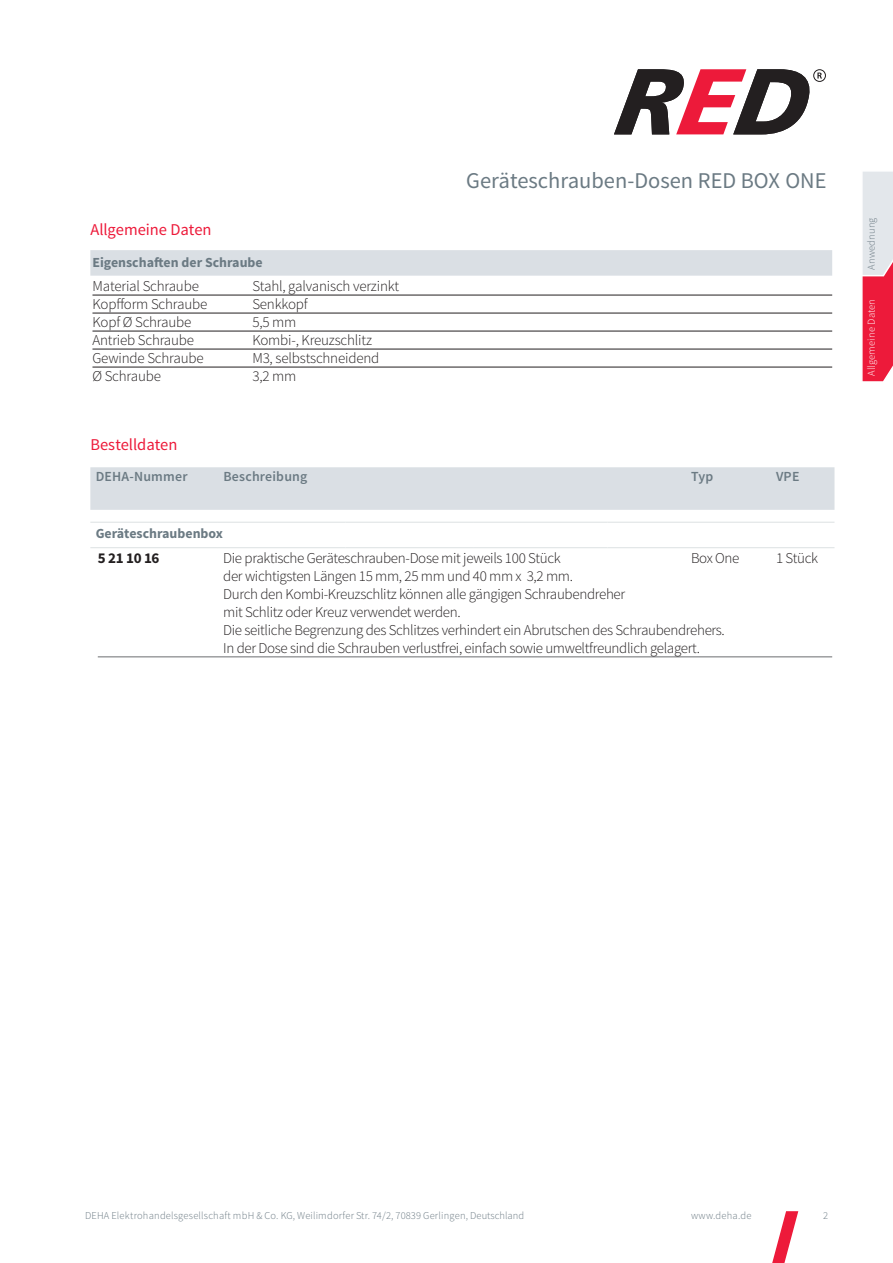
<style>
.page{position:relative;width:893px;height:1263px;background:#fff}
.page>*{position:absolute;margin:0;border:0;box-sizing:border-box;transform-origin:0 0}
.t1{font:22.5px "Source Sans Pro";color:#6b7a83}
.t2{font:16.5px "Source Sans Pro";letter-spacing:-.005em;color:#ed1a3a}
.t3{font:300 15px/18px "Source Sans Pro";letter-spacing:-.025em;color:#231f20}
.t4{font:700 15px "Source Sans Pro";letter-spacing:.07em;color:#231f20}
.t5{font:700 13.8px "Source Sans Pro";color:#6b7a83}
.t6{font:600 13.8px "Source Sans Pro";letter-spacing:.015em;color:#6b7a83}
.t7{font:300 10.5px "Source Sans Pro";letter-spacing:.015em;color:#6b7a83}
.t8{font:300 10.5px "Source Sans Pro";letter-spacing:.015em;color:#fff}
</style>
<div class="page">
<hr style="left:92px;top:295px;width:740px;height:1px;background:#231f20">
<hr style="left:92px;top:313px;width:740px;height:1px;background:#231f20">
<hr style="left:92px;top:331px;width:740px;height:1px;background:#231f20">
<hr style="left:92px;top:349px;width:740px;height:1px;background:#231f20">
<hr style="left:92px;top:367px;width:740px;height:1px;background:#231f20">
<svg style="left:772px;top:1211px;width:26px;height:52px"></svg>
<div style="left:813px;top:69px;width:13px;height:13px;border:1px solid #231f20;border-radius:50%"></div>
<svg style="left:614px;top:69px;width:208px;height:65px"></svg>
<svg style="left:862px;top:171px;width:31px;height:211px;background:#e98496"></svg>
<div style="left:90px;top:250px;width:742px;height:26px;background:#dadfe4"></div>
<div style="left:90px;top:467px;width:744px;height:43px;background:#dadfe4"></div>
<hr style="left:607px;top:522px;width:227px;height:1px;background:#dce1e2">
<hr style="left:607px;top:547px;width:227px;height:1px;background:#dce1e2">
<hr style="left:90px;top:522px;width:128px;height:1px;background:#dce1e2">
<hr style="left:218px;top:522px;width:127px;height:1px;background:#dce1e2">
<hr style="left:90px;top:547px;width:128px;height:1px;background:#dce1e2">
<hr style="left:218px;top:547px;width:127px;height:1px;background:#dce1e2">
<hr style="left:345px;top:522px;width:128px;height:1px;background:#dce1e2">
<hr style="left:473px;top:522px;width:134px;height:1px;background:#dce1e2">
<hr style="left:345px;top:547px;width:128px;height:1px;background:#dce1e2">
<hr style="left:473px;top:547px;width:134px;height:1px;background:#dce1e2">
<hr style="left:98px;top:657px;width:734px;height:1px;background:#6c6d70">
<p class="t2" style="left:90px;top:223px;width:123px">Allgemeine Daten</p>
<p class="t5" style="left:92px;top:257px;width:172px">Eigenschaften der Schraube</p>
<p class="t3" style="left:92px;top:278px;width:108px">Material Schraube</p>
<p class="t3" style="left:252px;top:278px;width:148px">Stahl, galvanisch verzinkt</p>
<p class="t3" style="left:92px;top:296px;width:116px">Kopfform Schraube</p>
<p class="t3" style="left:252px;top:296px;width:57px">Senkkopf</p>
<p class="t3" style="left:92px;top:314px;width:100px">Kopf Ø Schraube</p>
<p class="t3" style="left:252px;top:314px;width:46px">5,5 mm</p>
<p class="t3" style="left:92px;top:332px;width:103px">Antrieb Schraube</p>
<p class="t3" style="left:252px;top:332px;width:121px">Kombi-, Kreuzschlitz</p>
<p class="t3" style="left:92px;top:350px;width:113px">Gewinde Schraube</p>
<p class="t3" style="left:252px;top:350px;width:128px">M3, selbstschneidend</p>
<p class="t3" style="left:92px;top:368px;width:70px">Ø Schraube</p>
<p class="t3" style="left:252px;top:368px;width:46px">3,2 mm</p>
<h1 class="t1" style="left:466px;top:172px;width:362px">Geräteschrauben-Dosen RED BOX ONE</h1>
<p class="t2" style="left:90px;top:438px;width:89px">Bestelldaten</p>
<p class="t6" style="left:96px;top:472px;width:93px">DEHA-Nummer</p>
<p class="t6" style="left:223px;top:472px;width:85px">Beschreibung</p>
<p class="t6" style="left:691px;top:472px;width:24px">Typ</p>
<p class="t6" style="left:776px;top:472px;width:25px">VPE</p>
<p class="t5" style="left:96px;top:528px;width:129px">Geräteschraubenbox</p>
<p class="t4" style="left:98px;top:552px;width:63px">5211016</p>
<p class="t3" style="left:223px;top:550px;width:339px">Die praktische Geräteschrauben-Dose mit jeweils 100 Stück</p>
<p class="t3" style="left:691px;top:550px;width:50px">Box One</p>
<p class="t3" style="left:776px;top:550px;width:44px">1 Stück</p>
<p class="t3" style="left:223px;top:568px;width:503px">der wichtigsten Längen 15 mm, 25 mm und 40 mm x 3,2 mm.<br>Durch den Kombi-Kreuzschlitz können alle gängigen Schraubendreher<br>mit Schlitz oder Kreuz verwendet werden.<br>Die seitliche Begrenzung des Schlitzes verhindert ein Abrutschen des Schraubendrehers.<br>In der Dose sind die Schrauben verlustfrei, einfach sowie umweltfreundlich gelagert.</p>
<p class="t7" style="left:867px;top:270px;width:54px;rotate:-90deg">Anwednung</p>
<p class="t8" style="left:867px;top:376px;width:78px;rotate:-90deg">Allgemeine Daten</p>
<p class="t7" style="left:85px;top:1211px;width:440px">DEHA Elektrohandelsgesellschaft mbH &amp; Co. KG, Weilimdorfer Str. 74/2, 70839 Gerlingen, Deutschland</p>
<p class="t7" style="left:691px;top:1211px;width:62px">www.deha.de</p>
<p class="t7" style="left:823px;top:1211px;width:7px">2</p>
</div>
